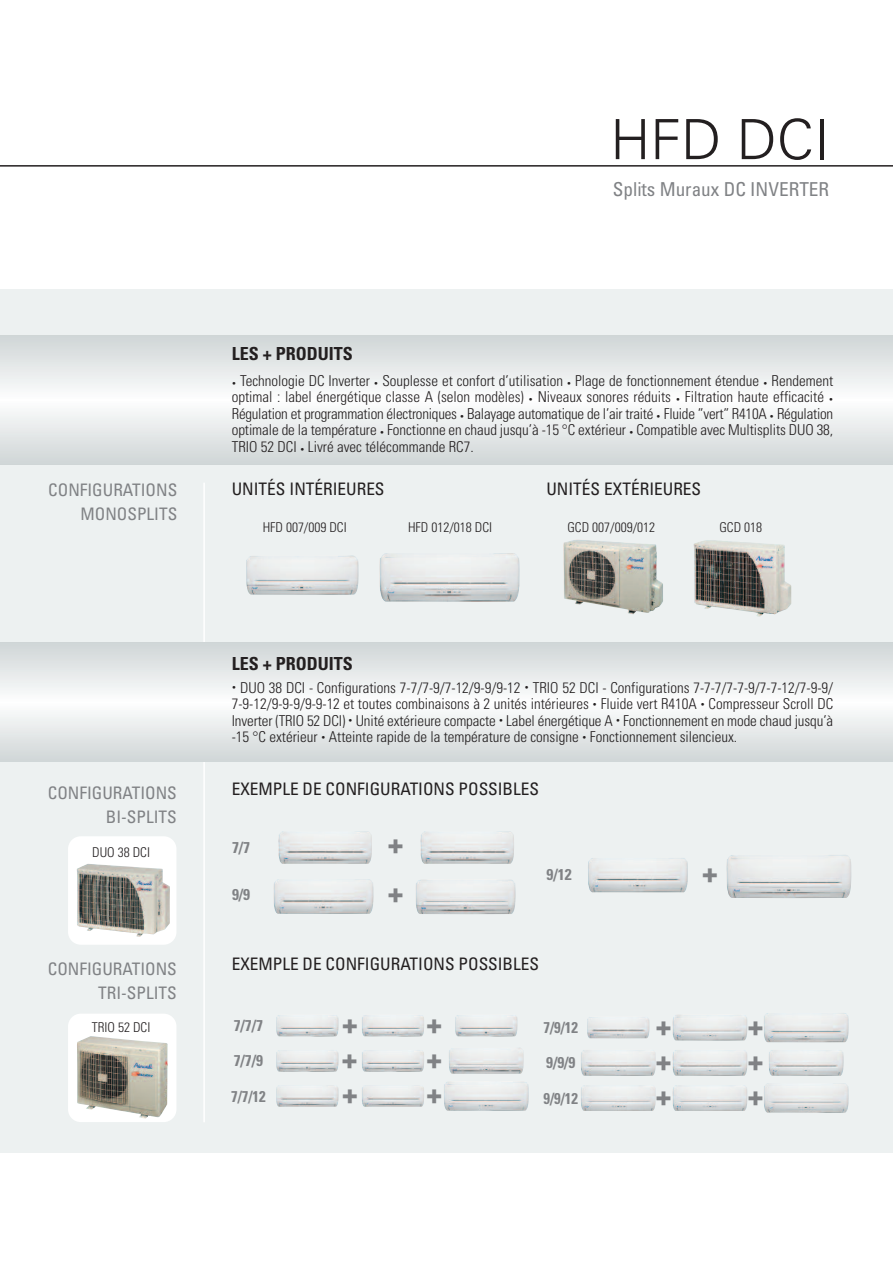
<style>
.page{position:relative;width:893px;height:1263px;background:#fff}
.page>*{position:absolute;margin:0;border:0;box-sizing:border-box;transform-origin:0 0}
.t1{font:300 55.5px "Univers";color:#231f20}
.t2{font:700 31.35px/48.8px "DIN";color:#808285}
.t3{font:700 31.2px "DIN";color:#808285}
.t4{font:condensed 19.2px "Univers";color:#808285}
.t5{font:700 condensed 18px "Univers";color:#231f20}
.t6{font:condensed 17.25px "Univers";color:#231f20}
.t7{font:condensed 17.25px/24px "Univers";color:#808285;text-align:right}
.t8{font:700 condensed 15.6px "Univers";color:#808285}
.t9{font:700 condensed 15.6px "Univers";color:#808285;scale:.95 1}
.t10{font:300 condensed 15px/16.5px "Univers";color:#231f20;text-align:justify}
.t11{font:300 condensed 13.5px "Univers";color:#231f20}
.s1{font-size:7.5px}
</style>
<div class="page">
<div style="left:0;top:289px;width:893px;height:863px;background:#edf1f1"></div>
<hr style="left:0;top:165px;width:893px;height:2px;background:#231f20">
<svg style="left:0;top:335px;width:893px;height:129px"></svg>
<hr style="left:203px;top:483px;width:2px;height:639px;background:#fff">
<div style="left:68px;top:836px;width:108px;height:109px;background:#fff;border-radius:13px"></div>
<img style="left:77px;top:864px;width:93px;height:73px">
<div style="left:68px;top:1014px;width:108px;height:108px;background:#fff;border-radius:13px"></div>
<img style="left:77px;top:1036px;width:91px;height:82px">
<svg style="left:0;top:643px;width:893px;height:119px"></svg>
<img style="left:246px;top:556px;width:113px;height:39px">
<img style="left:379px;top:553px;width:141px;height:49px">
<img style="left:656px;top:545px;width:3px;height:36px">
<img style="left:694px;top:540px;width:97px;height:77px">
<img style="left:276px;top:1015px;width:62px;height:21px">
<img style="left:362px;top:1015px;width:62px;height:21px">
<img style="left:455px;top:1015px;width:62px;height:21px">
<img style="left:276px;top:1050px;width:62px;height:22px">
<img style="left:362px;top:1050px;width:62px;height:22px">
<img style="left:449px;top:1048px;width:75px;height:26px">
<img style="left:276px;top:1085px;width:62px;height:22px">
<img style="left:362px;top:1087px;width:62px;height:20px">
<img style="left:444px;top:1082px;width:85px;height:29px">
<img style="left:587px;top:1017px;width:62px;height:21px">
<img style="left:672px;top:1015px;width:75px;height:26px">
<img style="left:764px;top:1013px;width:85px;height:29px">
<img style="left:581px;top:1050px;width:75px;height:26px">
<img style="left:672px;top:1050px;width:75px;height:26px">
<img style="left:769px;top:1050px;width:75px;height:26px">
<img style="left:581px;top:1085px;width:75px;height:26px">
<img style="left:672px;top:1085px;width:75px;height:26px">
<img style="left:764px;top:1083px;width:85px;height:30px">
<img style="left:416px;top:880px;width:99px;height:34px">
<img style="left:726px;top:855px;width:125px;height:43px">
<img style="left:588px;top:858px;width:100px;height:35px">
<img style="left:278px;top:831px;width:94px;height:33px">
<img style="left:273px;top:879px;width:100px;height:35px">
<img style="left:420px;top:831px;width:94px;height:33px">
<h1 class="t1" style="left:610px;top:119px;width:220px">HFD DCI</h1>
<p class="t4" style="left:613px;top:182px;width:218px">Splits Muraux DC INVERTER</p>
<p class="t7" style="left:48px;top:479px;width:131px">CONFIGURATIONS<br>MONOSPLITS</p>
<p class="t7" style="left:48px;top:782px;width:131px">CONFIGURATIONS<br>BI-SPLITS</p>
<p class="t11" style="left:92px;top:848px;width:59px">DUO 38 DCI</p>
<p class="t7" style="left:48px;top:958px;width:131px">CONFIGURATIONS<br>TRI-SPLITS</p>
<p class="t11" style="left:92px;top:1023px;width:60px">TRIO 52 DCI</p>
<p class="t5" style="left:232px;top:347px;width:122px">LES + PRODUITS</p>
<p class="t10" style="left:232px;top:374px;width:603px"><span class="s1">•</span> Technologie DC Inverter <span class="s1">•</span> Souplesse et confort d’utilisation <span class="s1">•</span> Plage de fonctionnement étendue <span class="s1">•</span> Rendement optimal : label énergétique classe A (selon modèles) <span class="s1">•</span> Niveaux sonores réduits <span class="s1">•</span> Filtration haute efficacité <span class="s1">• </span>Régulation et programmation électroniques <span class="s1">•</span> Balayage automatique de l’air traité <span class="s1">•</span> Fluide ”vert” R410A <span class="s1">•</span> Régulation optimale de la température <span class="s1">•</span> Fonctionne en chaud jusqu’à -15 °C extérieur <span class="s1">•</span> Compatible avec Multisplits DUO 38, TRIO 52 DCI <span class="s1">•</span> Livré avec télécommande RC7.</p>
<p class="t6" style="left:232px;top:482px;width:154px">UNITÉS INTÉRIEURES</p>
<p class="t6" style="left:546px;top:482px;width:156px">UNITÉS EXTÉRIEURES</p>
<p class="t11" style="left:263px;top:523px;width:85px">HFD 007/009 DCI</p>
<p class="t11" style="left:408px;top:523px;width:85px">HFD 012/018 DCI</p>
<p class="t11" style="left:567px;top:523px;width:89px">GCD 007/009/012</p>
<p class="t11" style="left:719px;top:523px;width:44px">GCD 018</p>
<p class="t5" style="left:232px;top:657px;width:122px">LES + PRODUITS</p>
<p class="t10" style="left:232px;top:680px;width:603px"><sup>•</sup> DUO 38 DCI - Configurations 7-7/7-9/7-12/9-9/9-12 <sup>•</sup> TRIO 52 DCI - Configurations 7-7-7/7-7-9/7-7-12/7-9-9/ 7-9-12/9-9-9/9-9-12 et toutes combinaisons à 2 unités intérieures <sup>•</sup> Fluide vert R410A <sup>•</sup> Compresseur Scroll DC Inverter (TRIO 52 DCI) <sup>•</sup> Unité extérieure compacte <sup>•</sup> Label énergétique A <sup>•</sup> Fonctionnement en mode chaud jusqu’à -15 °C extérieur <sup>•</sup> Atteinte rapide de la température de consigne <sup>•</sup> Fonctionnement silencieux.</p>
<p class="t6" style="left:232px;top:783px;width:309px">EXEMPLE DE CONFIGURATIONS POSSIBLES</p>
<p class="t8" style="left:232px;top:842px;width:20px">7/7</p>
<h2 class="t2" style="left:387px;top:823px;width:18px">+ +</h2>
<p class="t8" style="left:232px;top:888px;width:20px">9/9</p>
<p class="t8" style="left:546px;top:868px;width:27px">9/12</p>
<p class="t6" style="left:232px;top:957px;width:309px">EXEMPLE DE CONFIGURATIONS POSSIBLES</p>
<h2 class="t2" style="left:702px;top:852px;width:18px">+</h2>
<p class="t8" style="left:234px;top:1020px;width:31px">7/7/7</p>
<h3 class="t3" style="left:341px;top:1012px;width:18px">+</h3>
<h3 class="t3" style="left:426px;top:1012px;width:18px">+</h3>
<p class="t8" style="left:234px;top:1055px;width:31px">7/7/9</p>
<h3 class="t3" style="left:341px;top:1048px;width:18px">+</h3>
<h3 class="t3" style="left:426px;top:1048px;width:18px">+</h3>
<p class="t9" style="left:231px;top:1090px;width:38px">7/7/12</p>
<h3 class="t3" style="left:341px;top:1083px;width:18px">+</h3>
<h3 class="t3" style="left:426px;top:1083px;width:18px">+</h3>
<p class="t9" style="left:544px;top:1022px;width:38px">7/9/12</p>
<h3 class="t3" style="left:655px;top:1014px;width:18px">+</h3>
<h3 class="t3" style="left:747px;top:1014px;width:18px">+</h3>
<p class="t8" style="left:546px;top:1057px;width:31px">9/9/9</p>
<h3 class="t3" style="left:655px;top:1049px;width:18px">+</h3>
<h3 class="t3" style="left:747px;top:1049px;width:18px">+</h3>
<p class="t9" style="left:544px;top:1092px;width:38px">9/9/12</p>
<h3 class="t3" style="left:655px;top:1085px;width:18px">+</h3>
<h3 class="t3" style="left:747px;top:1085px;width:18px">+</h3>
</div>
